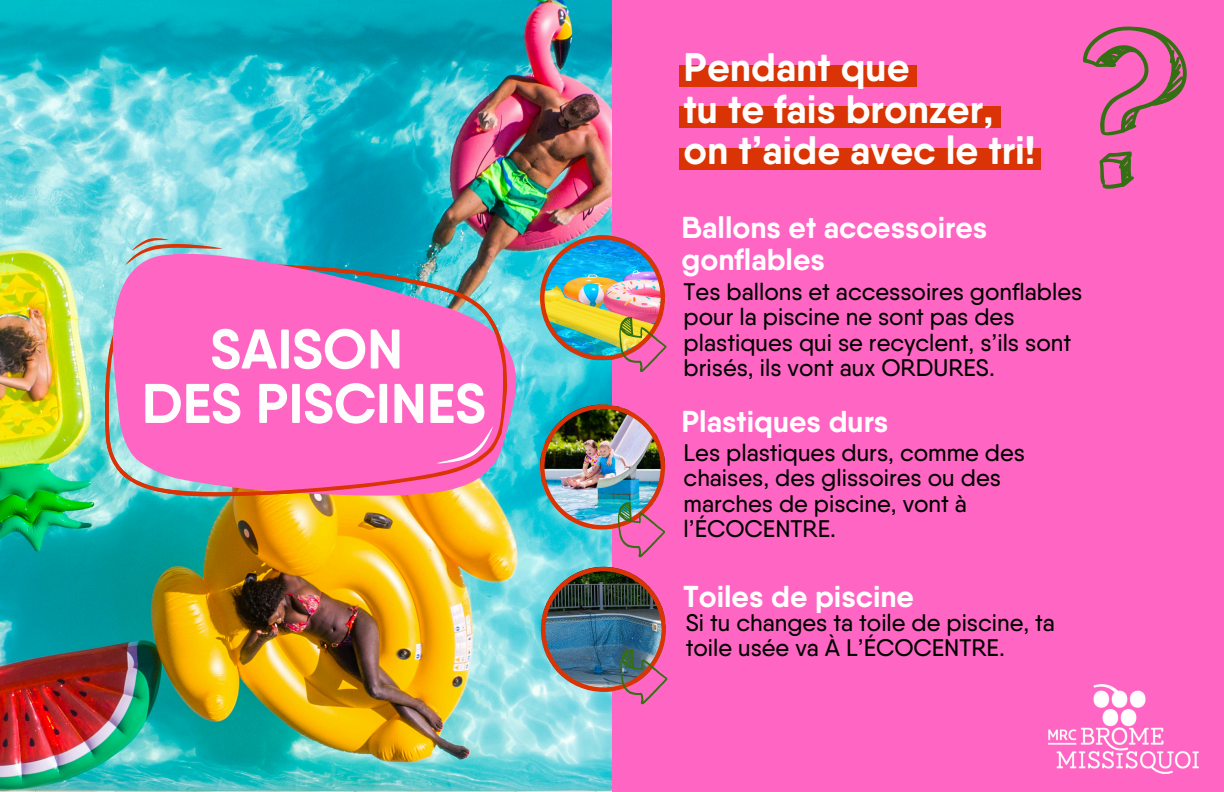
<style>
.page{position:relative;width:1224px;height:792px;background:#ff66c4}
.page>*{position:absolute;margin:0;border:0;box-sizing:border-box;transform-origin:0 0}
.t1{font:700 55.8px/54.4px "Qanelas Soft";color:#fefefe;text-align:center}
.t2{font:700 39.8px/41.6px "Qanelas Soft";color:#fff}
.t3{font:700 30.2px/31.6px "Qanelas Soft";color:#fff}
.t4{font:500 24px/25.6px "Qanelas Soft";color:#000}
</style>
<div class="page">
<img style="left:0;top:0;width:612px;height:792px">
<img style="left:112px;top:250px;width:409px;height:248px">
<svg style="left:105px;top:267px;width:403px;height:230px"></svg>
<svg style="left:125px;top:238px;width:98px;height:27px"></svg>
<svg style="left:437px;top:426px;width:56px;height:38px"></svg>
<svg style="left:1100px;top:151px;width:34px;height:38px"></svg>
<svg style="left:1083px;top:26px;width:104px;height:110px"></svg>
<img style="left:541px;top:567px;width:126px;height:137px">
<img style="left:540px;top:235px;width:127px;height:137px">
<img style="left:540px;top:405px;width:125px;height:152px">
<img style="left:1049px;top:685px;width:150px;height:88px">
<div style="left:679px;top:66px;width:238px;height:21px;background:#da3305"></div>
<div style="left:679px;top:107px;width:321px;height:21px;background:#da3305"></div>
<div style="left:679px;top:148px;width:361px;height:21px;background:#da3305"></div>
<p class="t1" style="left:142px;top:321px;width:346px">SAISON<br>DES PISCINES</p>
<p class="t2" style="left:684px;top:46px;width:353px">Pendant que<br>tu te fais bronzer, on t’aide avec le tri!</p>
<p class="t3" style="left:682px;top:211px;width:307px">Ballons et accessoires gonflables</p>
<p class="t4" style="left:684px;top:278px;width:400px">Tes ballons et accessoires gonflables pour la piscine ne sont pas des plastiques qui se recyclent, s’ils sont brisés, ils vont aux ORDURES.</p>
<h2 class="t3" style="left:682px;top:406px;width:208px">Plastiques durs</h2>
<h3 class="t4" style="left:684px;top:439px;width:343px">Les plastiques durs, comme des chaises, des glissoires ou des marches de piscine, vont à l’ÉCOCENTRE.</h3>
<p class="t3" style="left:684px;top:580px;width:232px">Toiles de piscine</p>
<p class="t4" style="left:686px;top:609px;width:371px">Si tu changes ta toile de piscine, ta toile usée va À L’ÉCOCENTRE.</p>
</div>
